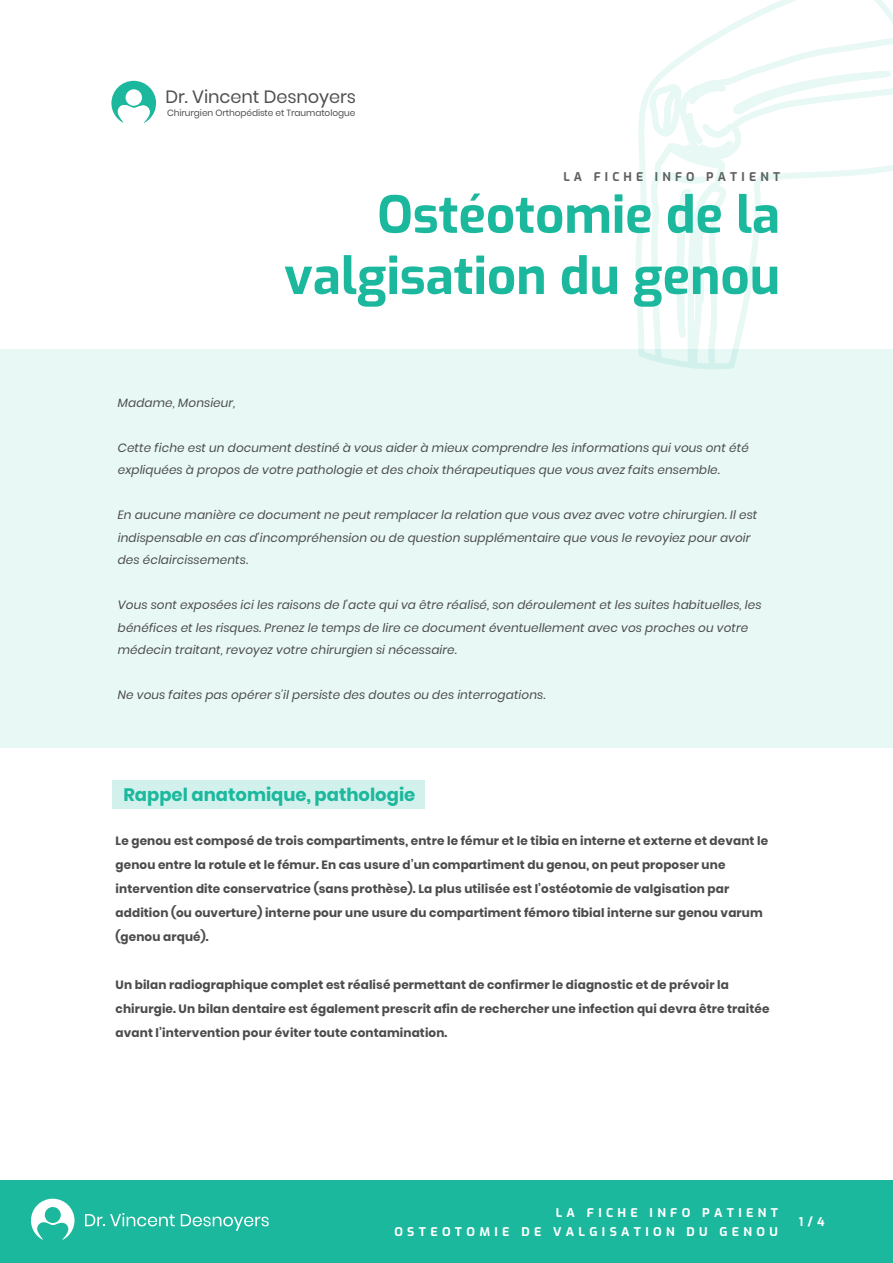
<style>
.page{position:relative;width:893px;height:1263px;background:#fff}
.page>*{position:absolute;margin:0;border:0;box-sizing:border-box;transform-origin:0 0}
.t1{font:100 51px/61.2px "Exo";color:#1bb89d;text-align:right}
.t2{font:700 18px "Poppins";color:#1bb89d}
.t3{font:17.7px "Poppins";letter-spacing:-.005em;color:#515151}
.t4{font:italic 12px/22.5px "Poppins";letter-spacing:.01em;color:#4c4c4c}
.t5{font:700 12px/24px "Poppins";letter-spacing:.01em;color:#4c4c4c}
.t6{font:100 12px/19.5px "Exo";letter-spacing:.35em;color:#fff;text-align:right}
.t7{font:100 12px "Exo";letter-spacing:.35em;color:#606060}
.t8{font:9px "Poppins";letter-spacing:-.01em;color:#515151}
</style>
<div class="page">
<svg style="left:111px;top:81px;width:45px;height:42px"></svg>
<div style="left:126px;top:89px;width:16px;height:17px;background:#fff;border-radius:50%"></div>
<div style="left:0;top:350px;width:893px;height:398px;background:#e8f8f5"></div>
<div style="left:112px;top:780px;width:312px;height:29px;background:#d2f1ec"></div>
<div style="left:0;top:1181px;width:893px;height:82px;background:#1bb89d"></div>
<svg style="left:85px;top:1213px;width:90px;height:13px"></svg>
<svg style="left:181px;top:1214px;width:88px;height:17px"></svg>
<svg style="left:31px;top:1199px;width:44px;height:41px"></svg>
<svg style="left:719px;top:0;width:174px;height:32px"></svg>
<svg style="left:636px;top:32px;width:257px;height:337px"></svg>
<h3 class="t3" style="left:166px;top:86px;width:192px">Dr. Vincent Desnoyers</h3>
<p class="t8" style="left:167px;top:107px;width:190px">Chirurgien Orthopédiste et Traumatologue</p>
<p class="t7" style="left:563px;top:168px;width:218px">LA FICHE INFO PATIENT</p>
<h1 class="t1" style="left:284px;top:181px;width:497px">Ostéotomie de la valgisation du genou</h1>
<p class="t4" style="left:118px;top:392px;width:119px">Madame, Monsieur,</p>
<p class="t4" style="left:118px;top:437px;width:633px">Cette fiche est un document destiné à vous aider à mieux comprendre les informations qui vous ont été expliquées à propos de votre pathologie et des choix thérapeutiques que vous avez faits ensemble.</p>
<p class="t4" style="left:118px;top:504px;width:641px">En aucune manière ce document ne peut remplacer la relation que vous avez avec votre chirurgien. Il est indispensable en cas d’incompréhension ou de question supplémentaire que vous le revoyiez pour avoir des éclaircissements.</p>
<p class="t4" style="left:118px;top:594px;width:645px">Vous sont exposées ici les raisons de l’acte qui va être réalisé, son déroulement et les suites habituelles, les bénéfices et les risques. Prenez le temps de lire ce document éventuellement avec vos proches ou votre médecin traitant, revoyez votre chirurgien si nécessaire.</p>
<p class="t4" style="left:118px;top:684px;width:429px">Ne vous faites pas opérer s’il persiste des doutes ou des interrogations.</p>
<h2 class="t2" style="left:124px;top:784px;width:293px">Rappel anatomique, pathologie</h2>
<p class="t5" style="left:116px;top:829px;width:654px">Le genou est composé de trois compartiments, entre le fémur et le tibia en interne et externe et devant le genou entre la rotule et le fémur. En cas usure d’un compartiment du genou, on peut proposer une intervention dite conservatrice (sans prothèse). La plus utilisée est l’ostéotomie de valgisation par addition (ou ouverture) interne pour une usure du compartiment fémoro tibial interne sur genou varum (genou arqué).</p>
<p class="t5" style="left:116px;top:973px;width:655px">Un bilan radiographique complet est réalisé permettant de confirmer le diagnostic et de prévoir la chirurgie. Un bilan dentaire est également prescrit afin de rechercher une infection qui devra être traitée avant l’intervention pour éviter toute contamination.</p>
<p class="t6" style="left:394px;top:1202px;width:385px">LA FICHE INFO PATIENT<br>OSTEOTOMIE DE VALGISATION DU GENOU</p>
<p class="t6" style="left:799px;top:1211px;width:27px">1/4</p>
</div>
